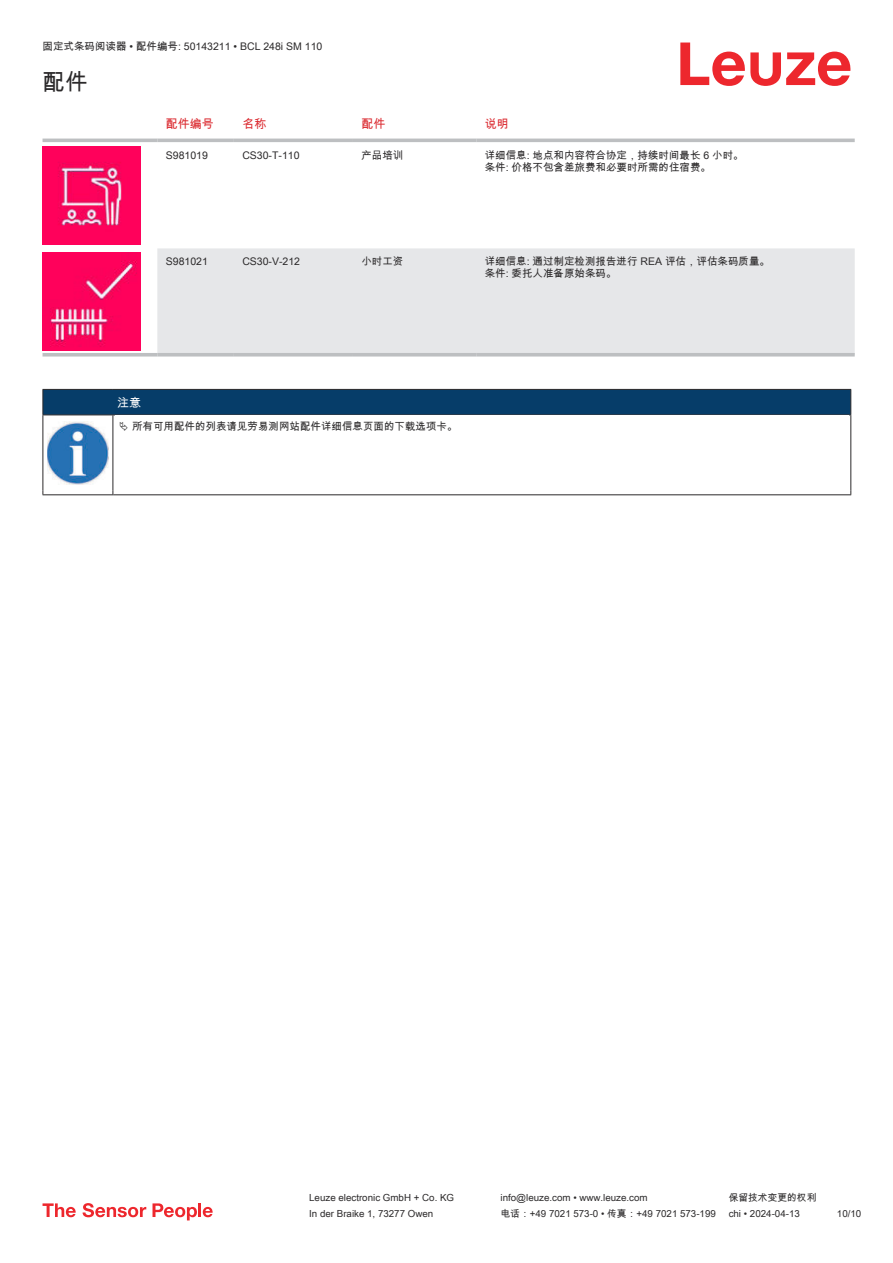
<style>
.page{position:relative;width:893px;height:1263px;background:#fff}
.page>*{position:absolute;margin:0;border:0;box-sizing:border-box;transform-origin:0 0}
.t1{font:22.5px "Arial Unicode MS";color:#2b292a}
.t2{font:12px "Arial Unicode MS";color:#db2a30}
.t3{font:12px "Arial Unicode MS";color:#fff}
.t4{font:10.5px/12.6px "Arial Unicode MS";color:#2b292a}
.t5{font:9.75px "Arial Unicode MS";color:#2b292a}
</style>
<div class="page">
<svg style="left:680px;top:43px;width:170px;height:43px"></svg>
<svg style="left:43px;top:138px;width:812px;height:219px"></svg>
<div style="left:157px;top:248px;width:698px;height:105px;background:#e6e7e9"></div>
<hr style="left:43px;top:139px;width:114px;height:3px;background:#bdbfc1">
<hr style="left:157px;top:139px;width:77px;height:3px;background:#bdbfc1">
<hr style="left:234px;top:139px;width:119px;height:3px;background:#bdbfc1">
<hr style="left:353px;top:139px;width:123px;height:3px;background:#bdbfc1">
<hr style="left:476px;top:139px;width:379px;height:3px;background:#bdbfc1">
<hr style="left:43px;top:353px;width:114px;height:3px;background:#bdbfc1">
<hr style="left:157px;top:353px;width:77px;height:3px;background:#bdbfc1">
<hr style="left:234px;top:353px;width:119px;height:3px;background:#bdbfc1">
<hr style="left:353px;top:353px;width:123px;height:3px;background:#bdbfc1">
<hr style="left:476px;top:353px;width:379px;height:3px;background:#bdbfc1">
<img style="left:43px;top:146px;width:97px;height:98px">
<img style="left:43px;top:253px;width:97px;height:97px">
<hr style="left:43px;top:415px;width:70px;height:1px;background:#2b292a">
<svg style="left:43px;top:389px;width:808px;height:26px;background:#083c65"></svg>
<hr style="left:113px;top:415px;width:738px;height:1px;background:#2b292a">
<hr style="left:43px;top:415px;width:1px;height:75px;background:#2b292a">
<hr style="left:113px;top:415px;width:1px;height:75px;background:#2b292a">
<hr style="left:850px;top:415px;width:1px;height:75px;background:#2b292a">
<hr style="left:43px;top:494px;width:70px;height:1px;background:#2b292a">
<hr style="left:113px;top:494px;width:738px;height:1px;background:#2b292a">
<img style="left:47px;top:421px;width:61px;height:63px">
<svg style="left:43px;top:1203px;width:33px;height:14px"></svg>
<svg style="left:83px;top:1203px;width:63px;height:14px"></svg>
<svg style="left:153px;top:1203px;width:44px;height:17px"></svg>
<hr style="left:198px;top:1203px;width:3px;height:14px;background:#ed272d">
<svg style="left:203px;top:1207px;width:10px;height:10px"></svg>
<p class="t4" style="left:43px;top:40px;width:281px">固定式条码阅读器 • 配件编号: 50143211 • BCL 248i SM 110</p>
<h1 class="t1" style="left:43px;top:66px;width:46px">配件</h1>
<p class="t2" style="left:166px;top:115px;width:49px">配件编号</p>
<p class="t2" style="left:242px;top:115px;width:25px">名称</p>
<p class="t2" style="left:361px;top:115px;width:25px">配件</p>
<p class="t2" style="left:485px;top:115px;width:25px">说明</p>
<p class="t4" style="left:166px;top:148px;width:44px">S981019</p>
<p class="t4" style="left:242px;top:148px;width:59px">CS30-T-110</p>
<p class="t4" style="left:361px;top:148px;width:43px">产品培训</p>
<p class="t4" style="left:485px;top:148px;width:261px">详细信息: 地点和内容符合协定，持续时间最长 6 小时。条件: 价格不包含差旅费和必要时所需的住宿费。</p>
<p class="t4" style="left:166px;top:255px;width:44px">S981021</p>
<p class="t4" style="left:242px;top:255px;width:59px">CS30-V-212</p>
<p class="t4" style="left:361px;top:255px;width:43px">小时工资</p>
<p class="t4" style="left:485px;top:255px;width:287px">详细信息: 通过制定检测报告进行 REA 评估，评估条码质量。条件: 委托人准备原始条码。</p>
<p class="t3" style="left:117px;top:394px;width:25px">注意</p>
<p class="t4" style="left:132px;top:419px;width:327px">所有可用配件的列表请见劳易测网站配件详细信息页面的下载选项卡。</p>
<p class="t5" style="left:309px;top:1191px;width:146px">Leuze electronic GmbH + Co. KG</p>
<p class="t5" style="left:501px;top:1191px;width:149px">info@leuze.com • www.leuze.com</p>
<p class="t5" style="left:729px;top:1191px;width:89px">保留技术变更的权利</p>
<p class="t5" style="left:309px;top:1206px;width:126px">In der Braike 1, 73277 Owen</p>
<p class="t5" style="left:501px;top:1206px;width:217px">电话：+49 7021 573-0 • 传真：+49 7021 573-199</p>
<p class="t5" style="left:729px;top:1206px;width:73px">chi • 2024-04-13</p>
<p class="t5" style="left:837px;top:1206px;width:26px">10/10</p>
</div>
